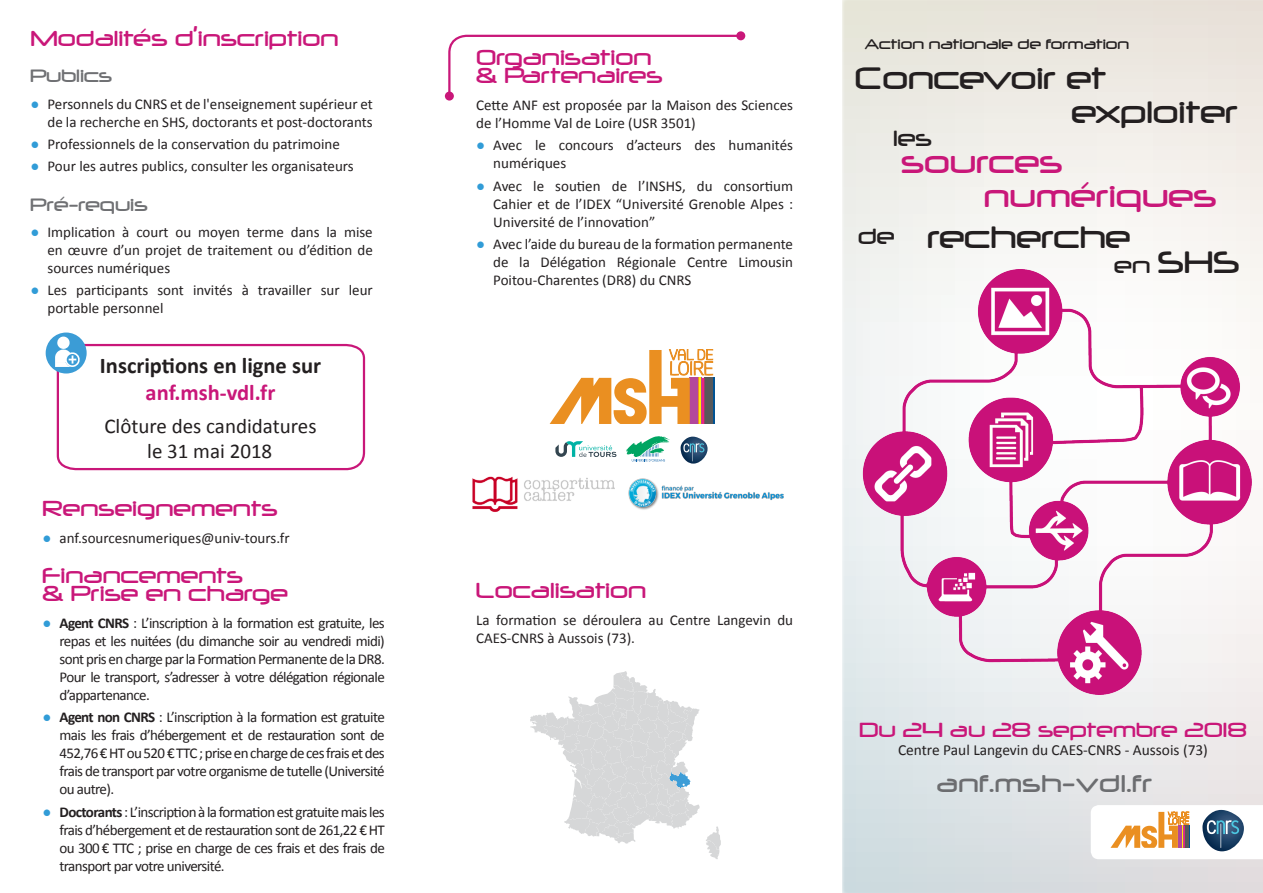
<style>
.page{position:relative;width:1263px;height:893px;background:#fff}
.page>*{position:absolute;margin:0;border:0;box-sizing:border-box;transform-origin:0 0}
.t1{font:36.3px "Neuropol";color:#231f20}
.t2{font:36.3px/33.9px "Neuropol";color:#c91779}
.t3{font:28.5px "Neuropol";letter-spacing:.02em;color:#6c6d70}
.t4{font:25.8px "Neuropol";color:#231f20}
.titre{font:25.5px/18px "Neuropol";color:#c91779}
.t5{font:24px "Neuropol";color:#c91779}
.t6{font:700 22.5px "Calibri";color:#231f20}
.t7{font:700 22.5px "Calibri";color:#c91779}
.t8{font:21px "Calibri";color:#231f20}
.sous-titre{font:21px "Neuropol";color:#6f7073}
.t9{font:16.5px "Neuropol";color:#231f20}
.t10{font:15.45px "Calibri";color:#231f20}
.Puces_bleues{font:15px/18px "Calibri";color:#231f20;text-align:justify}
.s1{font-weight:300;color:#319cd7}
.s2{font-weight:700}
.s3{font-size:25.8px}
</style>
<div class="page">
<svg style="left:842px;top:0;width:421px;height:893px"></svg>
<svg style="left:550px;top:350px;width:163px;height:74px"></svg>
<hr style="left:713px;top:378px;width:2px;height:46px;background:#015393">
<hr style="left:702px;top:378px;width:2px;height:46px;background:#ee2180">
<div style="left:46px;top:333px;width:41px;height:40px;background:#3b9cd6;border-radius:50%"></div>
<svg style="left:55px;top:337px;width:311px;height:134px"></svg>
<svg style="left:1091px;top:805px;width:172px;height:54px"></svg>
<img style="left:472px;top:476px;width:143px;height:36px">
<svg style="left:448px;top:34px;width:294px;height:60px"></svg>
<div style="left:736px;top:31px;width:9px;height:9px;background:#c91779;border-radius:50%"></div>
<div style="left:445px;top:92px;width:9px;height:9px;background:#c91779;border-radius:50%"></div>
<svg style="left:706px;top:826px;width:15px;height:33px"></svg>
<svg style="left:530px;top:671px;width:170px;height:173px"></svg>
<svg style="left:555px;top:441px;width:61px;height:16px"></svg>
<svg style="left:626px;top:436px;width:44px;height:26px"></svg>
<svg style="left:680px;top:437px;width:27px;height:27px"></svg>
<img style="left:850px;top:270px;width:402px;height:424px">
<img style="left:629px;top:478px;width:155px;height:32px">
<p class="titre" style="left:30px;top:30px;width:309px">Modalités d’inscription</p>
<p class="sous-titre" style="left:30px;top:65px;width:83px">Publics</p>
<p class="Puces_bleues" style="left:30px;top:95px;width:344px;text-align:right"><span class="s1">●</span> Personnels du CNRS et de l'enseignement supérieur et de la recherche en SHS, doctorants et post-doctorants</p>
<p class="Puces_bleues" style="left:30px;top:135px;width:311px"><span class="s1">●</span> Professionnels de la conservation du patrimoine</p>
<p class="Puces_bleues" style="left:30px;top:157px;width:325px"><span class="s1">●</span> Pour les autres publics, consulter les organisateurs</p>
<p class="sous-titre" style="left:30px;top:193px;width:119px">Pré-requis</p>
<p class="Puces_bleues" style="left:47px;top:223px;width:327px;text-indent:-17px"><span class="s1">●</span> Implication à court ou moyen terme dans la mise en œuvre d’un projet de traitement ou d’édition de sources numériques</p>
<p class="Puces_bleues" style="left:47px;top:281px;width:327px;text-indent:-17px"><span class="s1">●</span> Les participants sont invités à travailler sur leur portable personnel</p>
<p class="t6" style="left:100px;top:351px;width:223px">Inscriptions en ligne sur</p>
<p class="t7" style="left:146px;top:378px;width:131px">anf.msh-vdl.fr</p>
<p class="t8" style="left:104px;top:413px;width:214px">Clôture des candidatures</p>
<p class="t8" style="left:147px;top:438px;width:127px">le 31 mai 2018</p>
<p class="titre" style="left:43px;top:499px;width:236px">Renseignements</p>
<p class="Puces_bleues" style="left:43px;top:529px;width:249px"><span class="s1">●</span> anf.sourcesnumeriques@univ-tours.fr</p>
<p class="titre" style="left:43px;top:566px;width:247px">Financements<br>&amp; Prise en charge</p>
<p class="Puces_bleues" style="left:60px;top:614px;width:327px;text-indent:-17px"><span class="s1">●</span> <span class="s2">Agent CNRS</span> : L’inscription à la formation est gratuite, les repas et les nuitées (du dimanche soir au vendredi midi) sont pris en charge par la Formation Permanente de la DR8.<br>Pour le transport, s’adresser à votre délégation régionale d’appartenance.</p>
<p class="Puces_bleues" style="left:60px;top:708px;width:327px;text-indent:-17px"><span class="s1">●</span> <span class="s2">Agent non CNRS</span> : L’inscription à la formation est gratuite mais les frais d’hébergement et de restauration sont de 452,76 € HT ou 520 € TTC ; prise en charge de ces frais et des frais de transport par votre organisme de tutelle (Université ou autre).</p>
<p class="Puces_bleues" style="left:60px;top:803px;width:327px;text-indent:-17px"><span class="s1">●</span> <span class="s2">Doctorants</span> : L’inscription à la formation est gratuite mais les frais d’hébergement et de restauration sont de 261,22 € HT ou 300 € TTC ; prise en charge de ces frais et des frais de transport par votre université.</p>
<p class="titre" style="left:476px;top:48px;width:188px">Organisation &amp; Partenaires</p>
<p class="Puces_bleues" style="left:476px;top:96px;width:318px">Cette ANF est proposée par la Maison des Sciences de l’Homme Val de Loire (USR 3501)</p>
<p class="Puces_bleues" style="left:493px;top:136px;width:301px;text-indent:-17px"><span class="s1">●</span> Avec le concours d’acteurs des humanités numériques</p>
<p class="Puces_bleues" style="left:493px;top:177px;width:301px;text-indent:-17px"><span class="s1">●</span> Avec le soutien de l’INSHS, du consortium Cahier et de l’IDEX “Université Grenoble Alpes :<br>Université de l’innovation”</p>
<p class="Puces_bleues" style="left:493px;top:235px;width:301px;text-indent:-17px"><span class="s1">●</span> Avec l’aide du bureau de la formation permanente de la Délégation Régionale Centre Limousin Poitou-Charentes (DR8) du CNRS</p>
<p class="t9" style="left:865px;top:35px;width:266px">Action nationale de formation</p>
<p class="t1" style="left:855px;top:59px;width:252px">Concevoir et</p>
<p class="t1" style="left:1071px;top:93px;width:168px">exploiter</p>
<p class="t4" style="left:893px;top:124px;width:40px">les</p>
<p class="t2" style="left:984px;top:145px;width:234px;text-indent:-83px">sources numériques</p>
<p class="t4" style="left:858px;top:223px;width:38px">de</p>
<p class="t1" style="left:927px;top:217px;width:205px">recherche</p>
<p class="t1" style="left:1114px;top:243px;width:127px"><span class="s3">en</span> SHS</p>
<p class="titre" style="left:476px;top:581px;width:172px">Localisation</p>
<p class="Puces_bleues" style="left:476px;top:611px;width:318px">La formation se déroulera au Centre Langevin du<br>CAES-CNRS à Aussois (73).</p>
<p class="t5" style="left:859px;top:717px;width:389px">Du 24 au 28 septembre 2018</p>
<p class="t10" style="left:898px;top:740px;width:311px">Centre Paul Langevin du CAES-CNRS - Aussois (73)</p>
<p class="t3" style="left:936px;top:768px;width:218px">anf.msh-vdl.fr</p>
</div>
